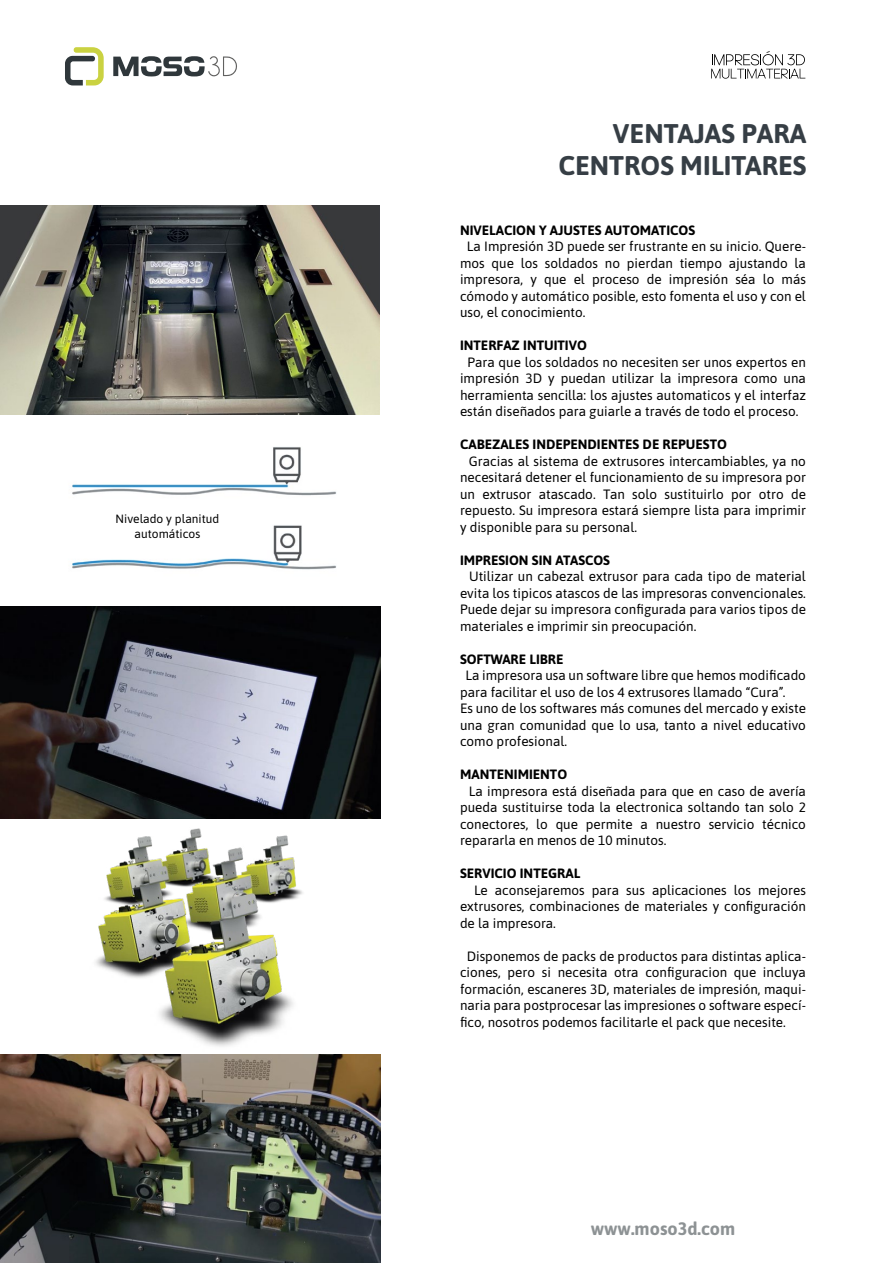
<style>
.page{position:relative;width:893px;height:1263px;background:#fff}
.page>*{position:absolute;margin:0;border:0;box-sizing:border-box;transform-origin:0 0}
.t1{font:700 27px/32.4px "Asap";color:#363e45;text-align:right}
.t2{font:700 18px "Asap";color:#8d9294}
.t3{font:13.5px/16.5px "Asap";color:#010101;text-align:justify}
.t4{font:700 13.5px "Asap";color:#010101}
.t5{font:12px/14.7px "Asap";color:#010101;text-align:center}
</style>
<div class="page">
<svg style="left:65px;top:47px;width:39px;height:38px"></svg>
<svg style="left:113px;top:56px;width:124px;height:21px"></svg>
<svg style="left:711px;top:51px;width:94px;height:28px"></svg>
<img style="left:54px;top:818px;width:293px;height:229px">
<img style="left:1px;top:606px;width:379px;height:212px">
<img style="left:0;top:1055px;width:380px;height:208px">
<img style="left:72px;top:447px;width:265px;height:123px">
<img style="left:1px;top:206px;width:379px;height:208px">
<p class="t5" style="left:116px;top:511px;width:105px">Nivelado y planitud automáticos</p>
<h1 class="t1" style="left:558px;top:116px;width:249px">VENTAJAS PARA<br>CENTROS MILITARES</h1>
<p class="t4" style="left:460px;top:220px;width:237px">NIVELACION Y AJUSTES AUTOMATICOS</p>
<p class="t3" style="left:460px;top:237px;width:347px;text-indent:7px">La Impresión 3D puede ser frustrante en su inicio. Quere&shy;mos que los soldados no pierdan tiempo ajustando la impresora, y que el proceso de impresión séa lo más cómodo y automático posible, esto fomenta el uso y con el uso, el conocimiento.</p>
<p class="t4" style="left:460px;top:336px;width:128px">INTERFAZ INTUITIVO</p>
<p class="t3" style="left:460px;top:353px;width:347px;text-align:center">Para que los soldados no necesiten ser unos expertos en impresión 3D y puedan utilizar la impresora como una herramienta sencilla: los ajustes automaticos y el interfaz están diseñados para guiarle a través de todo el proceso.</p>
<p class="t4" style="left:460px;top:435px;width:268px">CABEZALES INDEPENDIENTES DE REPUESTO</p>
<p class="t3" style="left:460px;top:452px;width:347px;text-indent:9px">Gracias al sistema de extrusores intercambiables, ya no necesitará detener el funcionamiento de su impresora por un extrusor atascado. Tan solo sustituirlo por otro de repuesto. Su impresora estará siempre lista para imprimir y disponible para su personal.</p>
<p class="t4" style="left:460px;top:550px;width:152px">IMPRESION SIN ATASCOS</p>
<p class="t3" style="left:460px;top:567px;width:347px;text-indent:9px">Utilizar un cabezal extrusor para cada tipo de material evita los tipicos atascos de las impresoras convencionales.<br>Puede dejar su impresora configurada para varios tipos de materiales e imprimir sin preocupación.</p>
<p class="t4" style="left:460px;top:649px;width:105px">SOFTWARE LIBRE</p>
<p class="t3" style="left:460px;top:666px;width:347px;text-align:left;text-indent:5px">La impresora usa un software libre que hemos modificado para facilitar el uso de los 4 extrusores llamado “Cura”.<br>Es uno de los softwares más comunes del mercado y existe una gran comunidad que lo usa, tanto a nivel educativo como profesional.</p>
<p class="t4" style="left:460px;top:765px;width:109px">MANTENIMIENTO</p>
<p class="t3" style="left:460px;top:782px;width:347px;text-indent:9px">La impresora está diseñada para que en caso de avería pueda sustituirse toda la electronica soltando tan solo 2 conectores, lo que permite a nuestro servicio técnico repararla en menos de 10 minutos.</p>
<p class="t4" style="left:460px;top:864px;width:122px">SERVICIO INTEGRAL</p>
<p class="t3" style="left:460px;top:881px;width:347px;text-indent:14px">Le aconsejaremos para sus aplicaciones los mejores extrusores, combinaciones de materiales y configuración de la impresora.</p>
<p class="t3" style="left:460px;top:947px;width:347px;text-indent:7px">Disponemos de packs de productos para distintas aplica&shy;ciones, pero si necesita otra configuracion que incluya formación, escaneres 3D, materiales de impresión, maqui&shy;naria para postprocesar las impresiones o software especí&shy;fico, nosotros podemos facilitarle el pack que necesite.</p>
<h2 class="t2" style="left:591px;top:1215px;width:146px">www.moso3d.com</h2>
</div>
